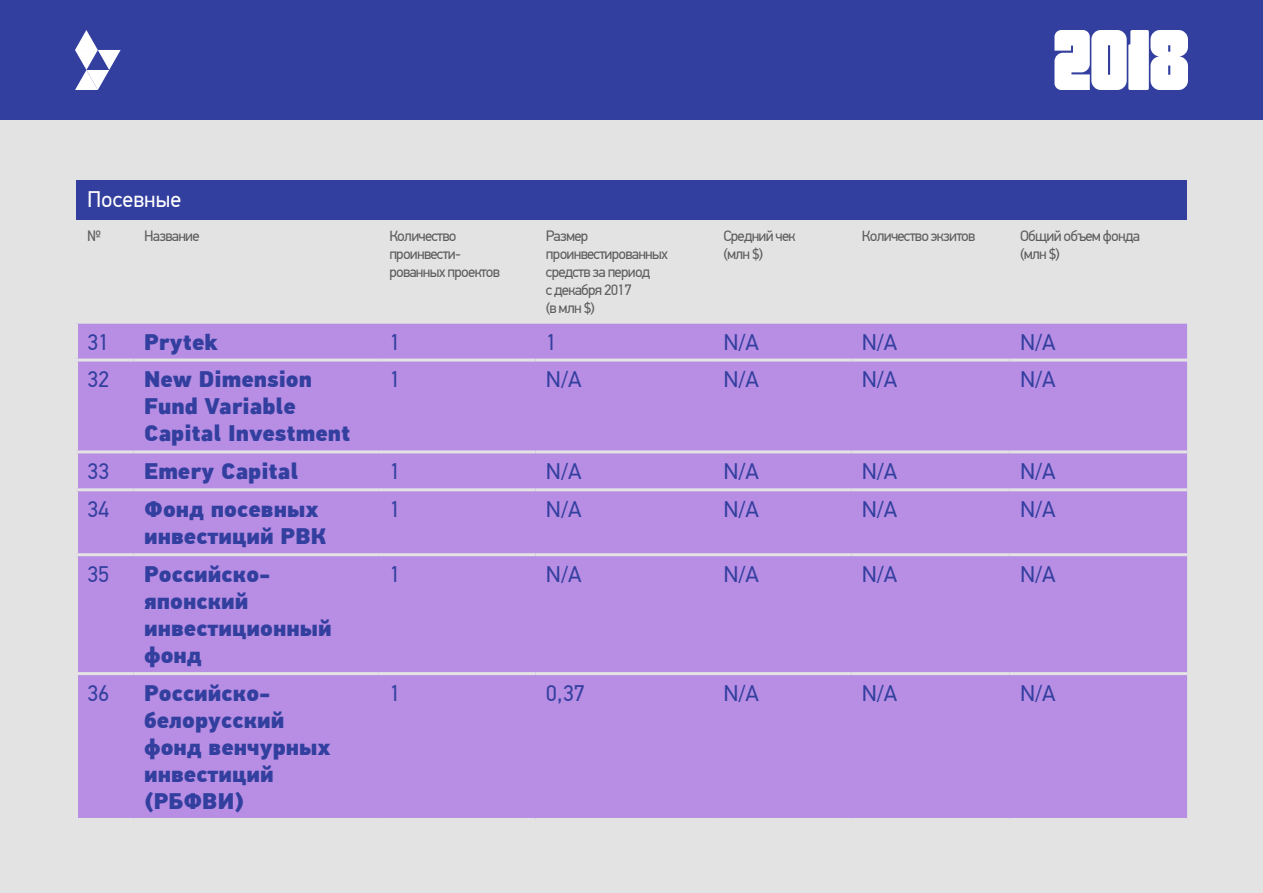
<style>
.page{position:relative;width:1263px;height:893px;background:#fff}
.page>*{position:absolute;margin:0;border:0;box-sizing:border-box;transform-origin:0 0}
.t1{font:900 22.5px/27px "PF Din Text Pro";color:#333f9f}
.t2{font:22.5px "PF Din Text Pro";letter-spacing:-.005em;color:#333f9f}
.t3{font:22.5px "PF Din Text Pro";color:#fff}
.t4{font:15px/18px "PF Din Text Pro";letter-spacing:-.05em;color:#5c5c5c}
</style>
<div class="page">
<div style="left:0;top:0;width:1263px;height:120px;background:#333f9f"></div>
<svg style="left:75px;top:30px;width:46px;height:60px"></svg>
<svg style="left:1054px;top:30px;width:134px;height:60px;background:#e9eaf4"></svg>
<div style="left:0;top:120px;width:1263px;height:773px;background:#e3e3e3"></div>
<div style="left:76px;top:180px;width:1111px;height:39px;background:#333f9f"></div>
<div style="left:78px;top:324px;width:1109px;height:494px;background:#b78ee3"></div>
<hr style="left:75px;top:359px;width:59px;height:3px;background:#e3e3e3">
<hr style="left:134px;top:359px;width:245px;height:3px;background:#e3e3e3">
<hr style="left:379px;top:359px;width:156px;height:3px;background:#e3e3e3">
<hr style="left:535px;top:359px;width:178px;height:3px;background:#e3e3e3">
<hr style="left:713px;top:359px;width:138px;height:3px;background:#e3e3e3">
<hr style="left:851px;top:359px;width:158px;height:3px;background:#e3e3e3">
<hr style="left:1009px;top:359px;width:178px;height:3px;background:#e3e3e3">
<hr style="left:75px;top:450px;width:59px;height:3px;background:#e3e3e3">
<hr style="left:134px;top:450px;width:245px;height:3px;background:#e3e3e3">
<hr style="left:379px;top:450px;width:156px;height:3px;background:#e3e3e3">
<hr style="left:535px;top:450px;width:178px;height:3px;background:#e3e3e3">
<hr style="left:713px;top:450px;width:138px;height:3px;background:#e3e3e3">
<hr style="left:851px;top:450px;width:158px;height:3px;background:#e3e3e3">
<hr style="left:1009px;top:450px;width:178px;height:3px;background:#e3e3e3">
<hr style="left:75px;top:488px;width:59px;height:3px;background:#e3e3e3">
<hr style="left:134px;top:488px;width:245px;height:3px;background:#e3e3e3">
<hr style="left:379px;top:488px;width:156px;height:3px;background:#e3e3e3">
<hr style="left:535px;top:488px;width:178px;height:3px;background:#e3e3e3">
<hr style="left:713px;top:488px;width:138px;height:3px;background:#e3e3e3">
<hr style="left:851px;top:488px;width:158px;height:3px;background:#e3e3e3">
<hr style="left:1009px;top:488px;width:178px;height:3px;background:#e3e3e3">
<hr style="left:75px;top:553px;width:59px;height:3px;background:#e3e3e3">
<hr style="left:134px;top:553px;width:245px;height:3px;background:#e3e3e3">
<hr style="left:379px;top:553px;width:156px;height:3px;background:#e3e3e3">
<hr style="left:535px;top:553px;width:178px;height:3px;background:#e3e3e3">
<hr style="left:713px;top:553px;width:138px;height:3px;background:#e3e3e3">
<hr style="left:851px;top:553px;width:158px;height:3px;background:#e3e3e3">
<hr style="left:1009px;top:553px;width:178px;height:3px;background:#e3e3e3">
<hr style="left:75px;top:672px;width:59px;height:3px;background:#e3e3e3">
<hr style="left:134px;top:672px;width:245px;height:3px;background:#e3e3e3">
<hr style="left:379px;top:672px;width:156px;height:3px;background:#e3e3e3">
<hr style="left:535px;top:672px;width:178px;height:3px;background:#e3e3e3">
<hr style="left:713px;top:672px;width:138px;height:3px;background:#e3e3e3">
<hr style="left:851px;top:672px;width:158px;height:3px;background:#e3e3e3">
<hr style="left:1009px;top:672px;width:178px;height:3px;background:#e3e3e3">
<p class="t3" style="left:87px;top:186px;width:96px">Посевные</p>
<p class="t4" style="left:87px;top:227px;width:15px">№</p>
<p class="t4" style="left:144px;top:227px;width:57px">Название</p>
<p class="t4" style="left:389px;top:227px;width:112px">Количество проинвести&shy;рованных проектов</p>
<p class="t4" style="left:546px;top:227px;width:124px">Размер проинвестированных средств за период<br>с декабря 2017<br>(в млн $)</p>
<p class="t4" style="left:723px;top:227px;width:74px">Средний чек (млн $)</p>
<p class="t4" style="left:862px;top:227px;width:115px">Количество экзитов</p>
<p class="t4" style="left:1020px;top:227px;width:121px">Общий объем фонда (млн $)</p>
<p class="t2" style="left:87px;top:329px;width:24px">31</p>
<p class="t1" style="left:144px;top:329px;width:76px">Prytek</p>
<p class="t2" style="left:389px;top:329px;width:13px">1</p>
<p class="t2" style="left:546px;top:329px;width:13px">1</p>
<p class="t2" style="left:723px;top:329px;width:37px">N/A</p>
<p class="t2" style="left:862px;top:329px;width:37px">N/A</p>
<p class="t2" style="left:1020px;top:329px;width:37px">N/A</p>
<p class="t2" style="left:87px;top:366px;width:24px">32</p>
<p class="t1" style="left:144px;top:367px;width:208px">New Dimension<br>Fund Variable<br>Capital Investment</p>
<p class="t2" style="left:389px;top:366px;width:13px">1</p>
<p class="t2" style="left:546px;top:366px;width:37px">N/A</p>
<p class="t2" style="left:723px;top:366px;width:37px">N/A</p>
<p class="t2" style="left:862px;top:366px;width:37px">N/A</p>
<p class="t2" style="left:1020px;top:366px;width:37px">N/A</p>
<p class="t2" style="left:87px;top:458px;width:24px">33</p>
<p class="t1" style="left:144px;top:458px;width:156px">Emery Capital</p>
<p class="t2" style="left:389px;top:458px;width:13px">1</p>
<p class="t2" style="left:546px;top:458px;width:37px">N/A</p>
<p class="t2" style="left:723px;top:458px;width:37px">N/A</p>
<p class="t2" style="left:862px;top:458px;width:37px">N/A</p>
<p class="t2" style="left:1020px;top:458px;width:37px">N/A</p>
<p class="t2" style="left:87px;top:496px;width:24px">34</p>
<p class="t1" style="left:144px;top:496px;width:184px">Фонд посевных инвестиций РВК</p>
<p class="t2" style="left:389px;top:496px;width:13px">1</p>
<p class="t2" style="left:546px;top:496px;width:37px">N/A</p>
<p class="t2" style="left:723px;top:496px;width:37px">N/A</p>
<p class="t2" style="left:862px;top:496px;width:37px">N/A</p>
<p class="t2" style="left:1020px;top:496px;width:37px">N/A</p>
<p class="t2" style="left:87px;top:561px;width:24px">35</p>
<p class="t1" style="left:144px;top:561px;width:189px">Российско&shy;японский инвестиционный фонд</p>
<p class="t2" style="left:389px;top:561px;width:13px">1</p>
<p class="t2" style="left:546px;top:561px;width:37px">N/A</p>
<p class="t2" style="left:723px;top:561px;width:37px">N/A</p>
<p class="t2" style="left:862px;top:561px;width:37px">N/A</p>
<p class="t2" style="left:1020px;top:561px;width:37px">N/A</p>
<p class="t2" style="left:87px;top:680px;width:24px">36</p>
<p class="t1" style="left:144px;top:680px;width:188px">Российско&shy;белорусский фонд венчурных инвестиций (РБФВИ)</p>
<p class="t2" style="left:389px;top:680px;width:13px">1</p>
<p class="t2" style="left:546px;top:680px;width:41px">0,37</p>
<p class="t2" style="left:723px;top:680px;width:37px">N/A</p>
<p class="t2" style="left:862px;top:680px;width:37px">N/A</p>
<p class="t2" style="left:1020px;top:680px;width:37px">N/A</p>
</div>
